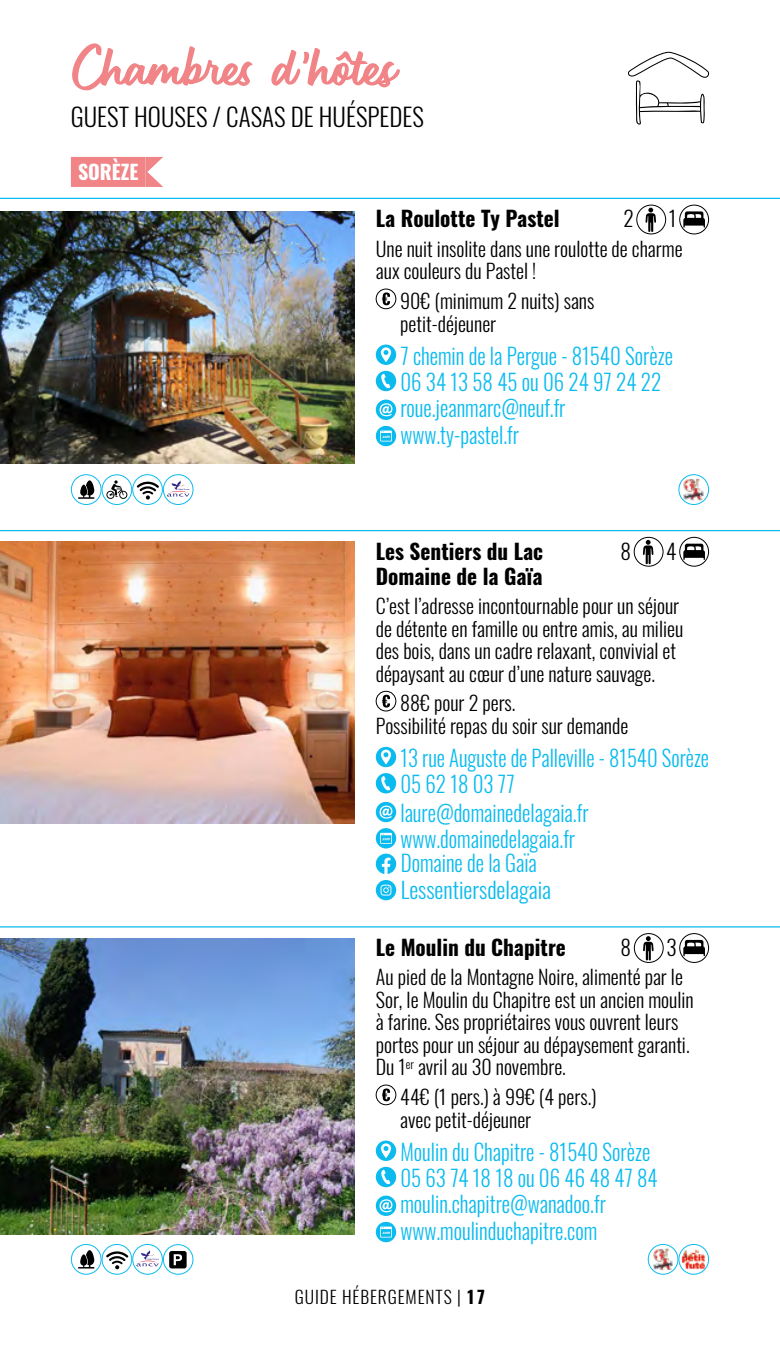
<style>
.page{position:relative;width:780px;height:1347px;background:#fff}
.page>*{position:absolute;margin:0;border:0;box-sizing:border-box;transform-origin:0 0}
.t1{font:62.5px "Shopie";color:#f08487}
.t2{font:300 25px "Oswald";color:#000}
.coordonnées{font:300 22.5px "Oswald";color:#0bbbef;scale:.93 1}
.coordonnées-2{font:300 22.5px "Oswald";color:#0bbbef;scale:.92 1}
.coordonnées-3{font:300 22.5px "Oswald";color:#0bbbef}
.NOM_pagedroite{font:700 21.25px "Oswald";color:#000}
.NOM_pagedroite-2{font:300 21.25px "Oswald";color:#000}
.descriptif{font:300 20px/22.5px "Oswald";color:#000}
.tarif{font:300 20px/22.5px "Oswald";color:#000}
.LIEU_chambre_dhotes{font:700 20px "Oswald";color:#fff}
.t3{font:300 17.5px "Oswald";letter-spacing:.05em;color:#000}
.s1{font-weight:700}
</style>
<div class="page">
<svg style="left:628px;top:51px;width:81px;height:74px"></svg>
<div style="left:71px;top:157px;width:74px;height:30px;background:#f08487"></div>
<hr style="left:0;top:198px;width:780px;height:1px;background:#0bbbef">
<hr style="left:0;top:530px;width:780px;height:1px;background:#0bbbef">
<hr style="left:0;top:926px;width:780px;height:1px;background:#0bbbef">
<div style="left:636px;top:205px;width:30px;height:29px;border:1px solid #000;border-radius:50%"></div>
<svg style="left:645px;top:208px;width:11px;height:24px"></svg>
<svg style="left:683px;top:211px;width:22px;height:17px"></svg>
<div style="left:679px;top:205px;width:30px;height:29px;border:1px solid #000;border-radius:50%"></div>
<svg style="left:382px;top:292px;width:8px;height:13px"></svg>
<div style="left:376px;top:289px;width:20px;height:20px;border:1px solid #000;border-radius:50%"></div>
<div style="left:376px;top:344px;width:20px;height:21px;background:#0bbbef;border-radius:50%"></div>
<svg style="left:381px;top:347px;width:10px;height:15px"></svg>
<div style="left:376px;top:371px;width:20px;height:20px;background:#0bbbef;border-radius:50%"></div>
<svg style="left:381px;top:374px;width:9px;height:14px"></svg>
<svg style="left:376px;top:399px;width:20px;height:21px"></svg>
<svg style="left:379px;top:403px;width:13px;height:13px"></svg>
<div style="left:376px;top:426px;width:20px;height:20px;background:#0bbbef;border-radius:50%"></div>
<svg style="left:380px;top:430px;width:12px;height:11px"></svg>
<svg style="left:71px;top:475px;width:30px;height:29px"></svg>
<svg style="left:78px;top:480px;width:16px;height:19px"></svg>
<div style="left:71px;top:474px;width:31px;height:31px;border:1px solid #0bbbef;border-radius:50%"></div>
<svg style="left:102px;top:475px;width:30px;height:29px"></svg>
<div style="left:102px;top:474px;width:30px;height:31px;border:1px solid #0bbbef;border-radius:50%"></div>
<svg style="left:106px;top:480px;width:21px;height:19px"></svg>
<svg style="left:133px;top:475px;width:29px;height:29px"></svg>
<div style="left:132px;top:474px;width:31px;height:31px;border:1px solid #0bbbef;border-radius:50%"></div>
<svg style="left:137px;top:481px;width:22px;height:18px"></svg>
<svg style="left:163px;top:475px;width:30px;height:29px"></svg>
<div style="left:163px;top:474px;width:30px;height:31px;border:1px solid #0bbbef;border-radius:50%"></div>
<svg style="left:167px;top:480px;width:22px;height:16px"></svg>
<svg style="left:679px;top:475px;width:29px;height:29px"></svg>
<img style="left:683px;top:479px;width:21px;height:21px">
<div style="left:678px;top:474px;width:31px;height:31px;border:1px solid #0bbbef;border-radius:50%"></div>
<div style="left:633px;top:537px;width:30px;height:29px;border:1px solid #000;border-radius:50%"></div>
<svg style="left:642px;top:540px;width:11px;height:24px"></svg>
<svg style="left:683px;top:543px;width:22px;height:17px"></svg>
<div style="left:679px;top:537px;width:30px;height:29px;border:1px solid #000;border-radius:50%"></div>
<svg style="left:382px;top:694px;width:8px;height:13px"></svg>
<div style="left:376px;top:691px;width:20px;height:20px;border:1px solid #000;border-radius:50%"></div>
<div style="left:376px;top:747px;width:20px;height:20px;background:#0bbbef;border-radius:50%"></div>
<svg style="left:381px;top:749px;width:10px;height:15px"></svg>
<div style="left:376px;top:773px;width:20px;height:20px;background:#0bbbef;border-radius:50%"></div>
<svg style="left:381px;top:776px;width:9px;height:14px"></svg>
<svg style="left:376px;top:802px;width:20px;height:20px"></svg>
<svg style="left:379px;top:805px;width:13px;height:13px"></svg>
<div style="left:376px;top:828px;width:20px;height:20px;background:#0bbbef;border-radius:50%"></div>
<svg style="left:380px;top:832px;width:12px;height:11px"></svg>
<svg style="left:375px;top:853px;width:21px;height:21px"></svg>
<svg style="left:376px;top:880px;width:20px;height:20px"></svg>
<div style="left:633px;top:933px;width:30px;height:30px;border:1px solid #000;border-radius:50%"></div>
<svg style="left:643px;top:936px;width:10px;height:24px"></svg>
<svg style="left:683px;top:940px;width:22px;height:16px"></svg>
<div style="left:679px;top:933px;width:30px;height:30px;border:1px solid #000;border-radius:50%"></div>
<svg style="left:382px;top:1088px;width:8px;height:13px"></svg>
<div style="left:376px;top:1084px;width:20px;height:21px;border:1px solid #000;border-radius:50%"></div>
<div style="left:376px;top:1140px;width:20px;height:20px;background:#0bbbef;border-radius:50%"></div>
<svg style="left:381px;top:1143px;width:10px;height:15px"></svg>
<div style="left:376px;top:1166px;width:20px;height:21px;background:#0bbbef;border-radius:50%"></div>
<svg style="left:381px;top:1169px;width:9px;height:15px"></svg>
<svg style="left:376px;top:1195px;width:20px;height:20px"></svg>
<svg style="left:379px;top:1199px;width:13px;height:13px"></svg>
<svg style="left:376px;top:1221px;width:20px;height:21px"></svg>
<svg style="left:380px;top:1226px;width:12px;height:11px"></svg>
<svg style="left:71px;top:1244px;width:30px;height:30px"></svg>
<svg style="left:78px;top:1250px;width:16px;height:18px"></svg>
<div style="left:71px;top:1243px;width:31px;height:31px;border:1px solid #0bbbef;border-radius:50%"></div>
<svg style="left:102px;top:1244px;width:30px;height:30px"></svg>
<div style="left:102px;top:1243px;width:30px;height:31px;border:1px solid #0bbbef;border-radius:50%"></div>
<svg style="left:106px;top:1251px;width:22px;height:18px"></svg>
<svg style="left:133px;top:1244px;width:29px;height:30px"></svg>
<div style="left:132px;top:1243px;width:31px;height:31px;border:1px solid #0bbbef;border-radius:50%"></div>
<svg style="left:136px;top:1250px;width:23px;height:16px"></svg>
<svg style="left:163px;top:1244px;width:30px;height:30px"></svg>
<div style="left:163px;top:1244px;width:30px;height:30px;border:1px solid #0bbbef;border-radius:50%"></div>
<svg style="left:169px;top:1251px;width:18px;height:17px"></svg>
<svg style="left:648px;top:1244px;width:30px;height:30px"></svg>
<img style="left:652px;top:1248px;width:22px;height:22px">
<div style="left:647px;top:1243px;width:31px;height:31px;border:1px solid #0bbbef;border-radius:50%"></div>
<svg style="left:679px;top:1244px;width:29px;height:30px"></svg>
<img style="left:681px;top:1247px;width:24px;height:23px">
<div style="left:678px;top:1243px;width:31px;height:31px;border:1px solid #0bbbef;border-radius:50%"></div>
<svg style="left:146px;top:157px;width:17px;height:30px"></svg>
<img style="left:0;top:212px;width:354px;height:251px">
<img style="left:0;top:541px;width:354px;height:282px">
<img style="left:0;top:938px;width:354px;height:296px">
<h1 class="t1" style="left:71px;top:27px;width:323px">Chambres d’hôtes</h1>
<p class="t2" style="left:71px;top:95px;width:354px">GUEST HOUSES / CASAS DE HUÉSPEDES</p>
<p class="LIEU_chambre_dhotes" style="left:78px;top:158px;width:62px">SORÈZE</p>
<p class="NOM_pagedroite" style="left:376px;top:204px;width:185px">La Roulotte Ty Pastel</p>
<p class="NOM_pagedroite-2" style="left:623px;top:200px;width:12px">2</p>
<p class="NOM_pagedroite-2" style="left:668px;top:200px;width:9px">1</p>
<p class="descriptif" style="left:376px;top:235px;width:308px">Une nuit insolite dans une roulotte de charme aux couleurs du Pastel !</p>
<p class="tarif" style="left:400px;top:287px;width:196px">90€ (minimum 2 nuits) sans petit-déjeuner</p>
<p class="coordonnées" style="left:400px;top:336px;width:294px">7 chemin de la Pergue - 81540 Sorèze</p>
<p class="coordonnées" style="left:400px;top:362px;width:282px">06 34 13 58 45 ou 06 24 97 24 22</p>
<p class="coordonnées" style="left:400px;top:388px;width:179px">roue.jeanmarc@neuf.fr</p>
<p class="coordonnées" style="left:400px;top:414px;width:129px">www.ty-pastel.fr</p>
<p class="NOM_pagedroite" style="left:376px;top:536px;width:169px">Les Sentiers du Lac</p>
<p class="NOM_pagedroite-2" style="left:620px;top:532px;width:12px">8</p>
<p class="NOM_pagedroite-2" style="left:666px;top:532px;width:12px">4</p>
<p class="NOM_pagedroite" style="left:376px;top:561px;width:168px">Domaine de la Gaïa</p>
<p class="descriptif" style="left:376px;top:592px;width:309px">C’est l’adresse incontournable pour un séjour de détente en famille ou entre amis, au milieu des bois, dans un cadre relaxant, convivial et dépaysant au cœur d’une nature sauvage.</p>
<p class="tarif" style="left:400px;top:689px;width:117px">88€ pour 2 pers.</p>
<p class="descriptif" style="left:376px;top:712px;width:254px">Possibilité repas du soir sur demande</p>
<p class="coordonnées-2" style="left:400px;top:738px;width:337px">13 rue Auguste de Palleville - 81540 Sorèze</p>
<p class="coordonnées" style="left:400px;top:764px;width:124px">05 62 18 03 77</p>
<p class="coordonnées" style="left:400px;top:793px;width:204px">laure@domainedelagaia.fr</p>
<p class="coordonnées" style="left:400px;top:819px;width:189px">www.domainedelagaia.fr</p>
<p class="coordonnées" style="left:401px;top:843px;width:148px">Domaine de la Gaïa</p>
<p class="coordonnées-3" style="left:401px;top:869px;width:152px">Lessentiersdelagaia</p>
<p class="NOM_pagedroite" style="left:376px;top:932px;width:191px">Le Moulin du Chapitre</p>
<p class="NOM_pagedroite-2" style="left:620px;top:928px;width:12px">8</p>
<p class="NOM_pagedroite-2" style="left:666px;top:928px;width:12px">3</p>
<p class="descriptif" style="left:376px;top:963px;width:319px">Au pied de la Montagne Noire, alimenté par le Sor, le Moulin du Chapitre est un ancien moulin à farine. Ses propriétaires vous ouvrent leurs portes pour un séjour au dépaysement garanti.<br>Du 1<sup>er</sup> avril au 30 novembre.</p>
<p class="tarif" style="left:400px;top:1083px;width:198px">44€ (1 pers.) à 99€ (4 pers.) avec petit-déjeuner</p>
<p class="coordonnées" style="left:400px;top:1131px;width:270px">Moulin du Chapitre - 81540 Sorèze</p>
<p class="coordonnées" style="left:400px;top:1158px;width:278px">05 63 74 18 18 ou 06 46 48 47 84</p>
<p class="coordonnées" style="left:400px;top:1184px;width:222px">moulin.chapitre@wanadoo.fr</p>
<p class="coordonnées" style="left:400px;top:1210px;width:213px">www.moulinduchapitre.com</p>
<p class="t3" style="left:295px;top:1281px;width:192px">GUIDE HÉBERGEMENTS | <span class="s1">17</span></p>
</div>
